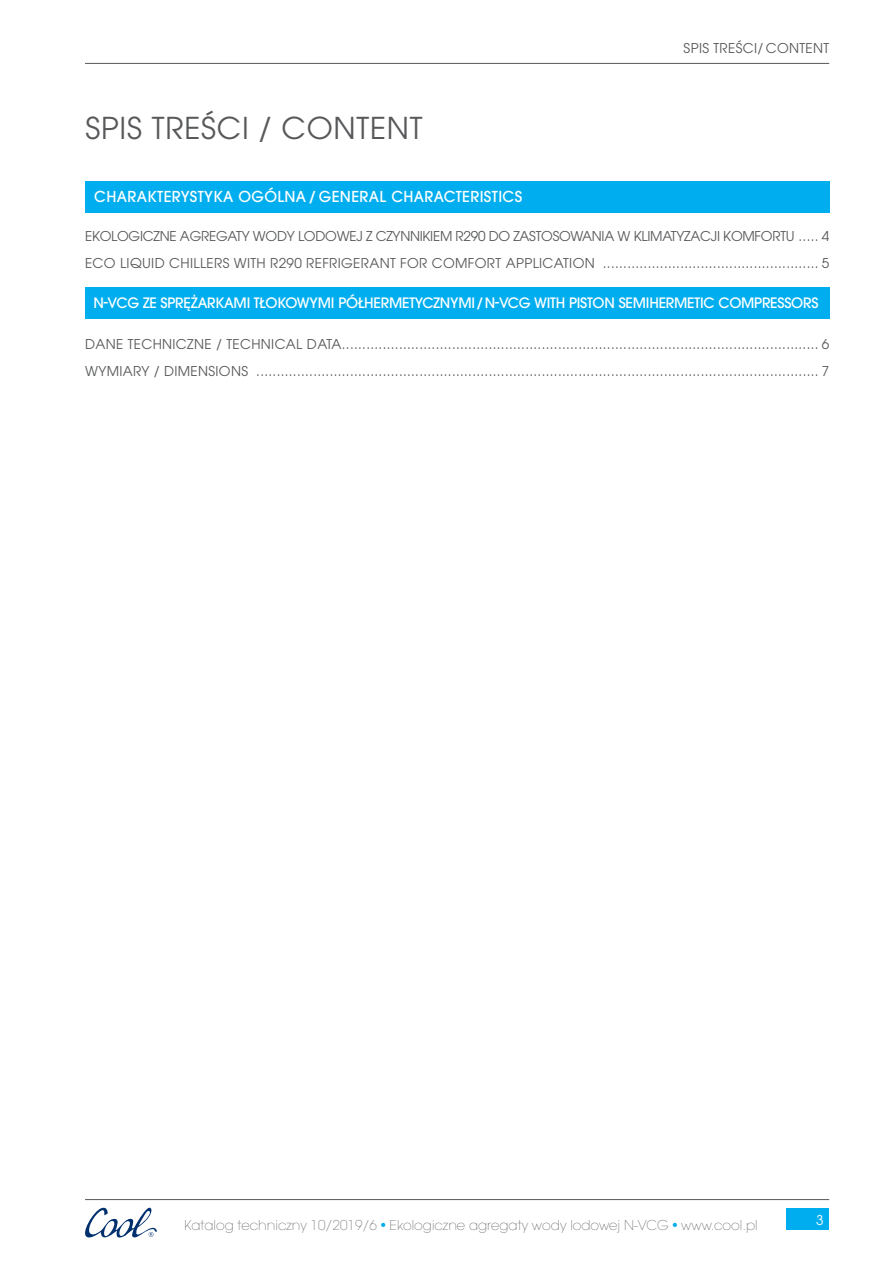
<style>
.page{position:relative;width:893px;height:1263px;background:#fff}
.page>*{position:absolute;margin:0;border:0;box-sizing:border-box;transform-origin:0 0}
.t1{font:30px "ITC Avant Garde Pro";letter-spacing:.025em;color:#57585a}
.t2{font:500 15px "ITC Avant Garde Pro";letter-spacing:.025em;color:#fff}
.t3{font:500 14.25px "ITC Avant Garde Pro";letter-spacing:-.015em;color:#fff}
.t4{font:13.5px "ITC Avant Garde Pro";letter-spacing:.025em;color:#57585a}
.t5{font:13.5px "ITC Avant Garde Pro";letter-spacing:-.02em;color:#57585a}
.t6{font:200 13.5px "ITC Avant Garde Pro";color:#57585a}
.t7{font:13.5px "ITC Avant Garde Pro";color:#fff}
.s1{color:#00aeef}
</style>
<div class="page">
<hr style="left:85px;top:63px;width:744px;height:1px;background:#57585a">
<hr style="left:85px;top:1199px;width:744px;height:1px;background:#57585a">
<div style="left:787px;top:1209px;width:42px;height:21px;background:#00aeef"></div>
<svg style="left:85px;top:1207px;width:72px;height:31px"></svg>
<div style="left:86px;top:181px;width:744px;height:32px;background:#00aeef"></div>
<div style="left:85px;top:287px;width:744px;height:32px;background:#00aeef"></div>
<p class="t1" style="left:85px;top:110px;width:339px">SPIS TREŚCI / CONTENT</p>
<p class="t2" style="left:94px;top:187px;width:429px">CHARAKTERYSTYKA OGÓLNA / GENERAL CHARACTERISTICS</p>
<p class="t4" style="left:684px;top:39px;width:147px">SPIS TREŚCI/ CONTENT</p>
<p class="t5" style="left:85px;top:228px;width:746px">EKOLOGICZNE AGREGATY WODY LODOWEJ Z CZYNNIKIEM R290 DO ZASTOSOWANIA W KLIMATYZACJI KOMFORTU ..... 4</p>
<p class="t4" style="left:85px;top:255px;width:746px">ECO LIQUID CHILLERS WITH R290 REFRIGERANT FOR COMFORT APPLICATION ..................................................... 5</p>
<p class="t3" style="left:94px;top:294px;width:726px">N-VCG ZE SPRĘŻARKAMI TŁOKOWYMI PÓŁHERMETYCZNYMI/N-VCG WITH PISTON SEMIHERMETIC COMPRESSORS</p>
<p class="t4" style="left:85px;top:336px;width:746px">DANE TECHNICZNE / TECHNICAL DATA..................................................................................................................... 6</p>
<p class="t4" style="left:85px;top:363px;width:746px">WYMIARY / DIMENSIONS .......................................................................................................................................... 7</p>
<p class="t6" style="left:184px;top:1216px;width:575px">Katalog techniczny 10/2019/6 <span class="s1">•</span> Ekologiczne agregaty wody lodowej N-VCG <span class="s1">•</span> www.cool.pl</p>
<p class="t7" style="left:816px;top:1211px;width:9px">3</p>
</div>
